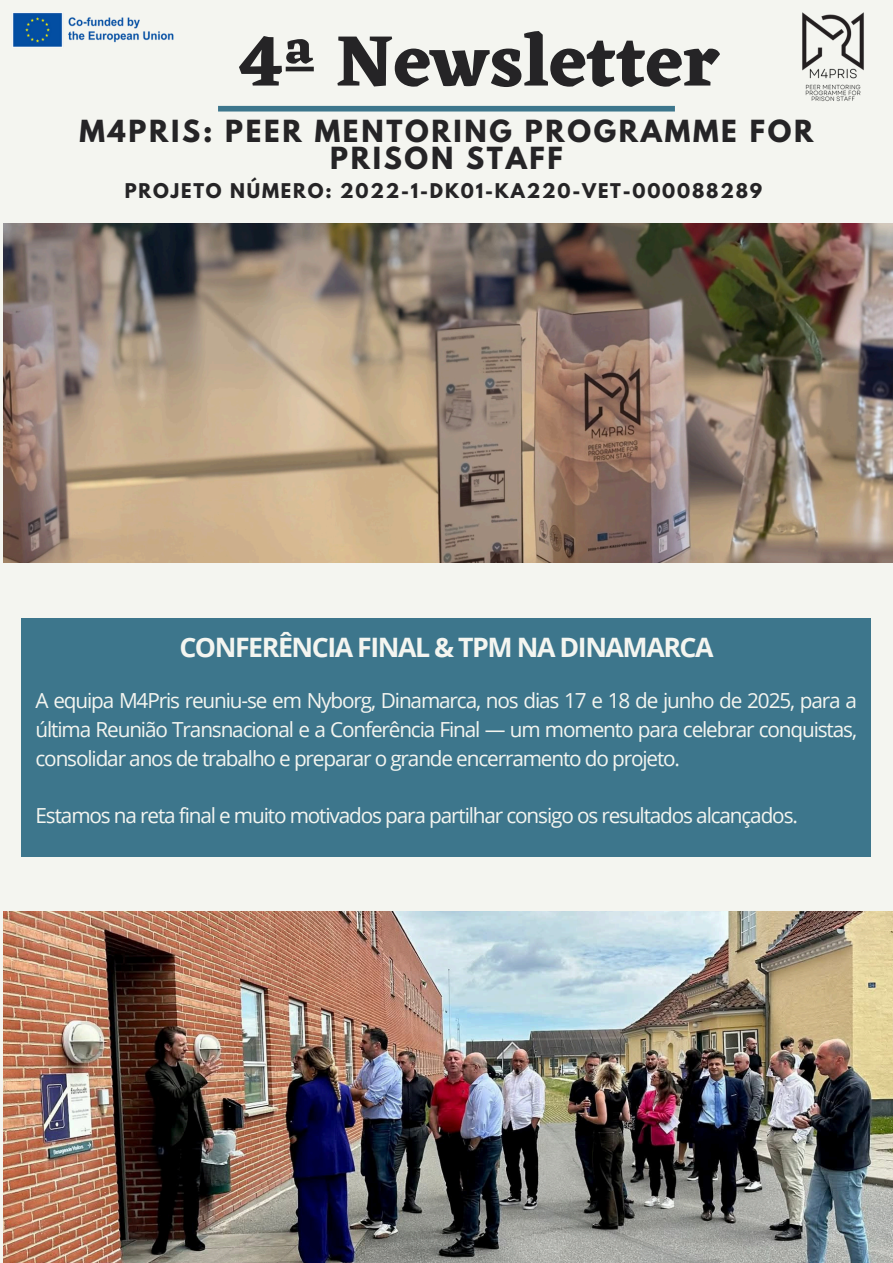
<style>
.page{position:relative;width:893px;height:1263px;background:#fff}
.page>*{position:absolute;margin:0;border:0;box-sizing:border-box;transform-origin:0 0}
.t1{font:700 73.95px "Eczar";color:#252426}
.t2{font:700 27px/27.5px "League Spartan";letter-spacing:.1em;color:#252426;text-align:center}
.t3{font:700 26.78px "Open Sans";letter-spacing:-.055em;color:#f4f5f0}
.t4{font:20.77px/28.7px "Open Sans";letter-spacing:-.055em;color:#f4f5f0;text-align:justify}
.t5{font:700 18px "League Spartan";letter-spacing:.1em;color:#252426}
</style>
<div class="page">
<div style="left:0;top:0;width:892px;height:1262px;background:#f4f5f0"></div>
<div style="left:218px;top:106px;width:457px;height:6px;background:#3d768c"></div>
<img style="left:802px;top:0;width:91px;height:114px">
<img style="left:13px;top:13px;width:161px;height:34px">
<img style="left:3px;top:223px;width:889px;height:340px">
<div style="left:21px;top:618px;width:850px;height:238px;background:#3d768c"></div>
<img style="left:3px;top:911px;width:890px;height:352px">
<h1 class="t1" style="left:238px;top:17px;width:483px">4ª Newsletter</h1>
<p class="t2" style="left:79px;top:120px;width:735px">M4PRIS: PEER MENTORING PROGRAMME FOR<br>PRISON STAFF</p>
<p class="t5" style="left:125px;top:182px;width:639px">PROJETO NÚMERO: 2022-1-DK01-KA220-VET-000088289</p>
<p class="t3" style="left:179px;top:628px;width:535px">CONFERÊNCIA FINAL &amp; TPM NA DINAMARCA</p>
<p class="t4" style="left:36px;top:686px;width:823px">A equipa M4Pris reuniu-se em Nyborg, Dinamarca, nos dias 17 e 18 de junho de 2025, para a última Reunião Transnacional e a Conferência Final — um momento para celebrar conquistas, consolidar anos de trabalho e preparar o grande encerramento do projeto.</p>
<p class="t4" style="left:36px;top:801px;width:764px">Estamos na reta final e muito motivados para partilhar consigo os resultados alcançados.</p>
</div>
